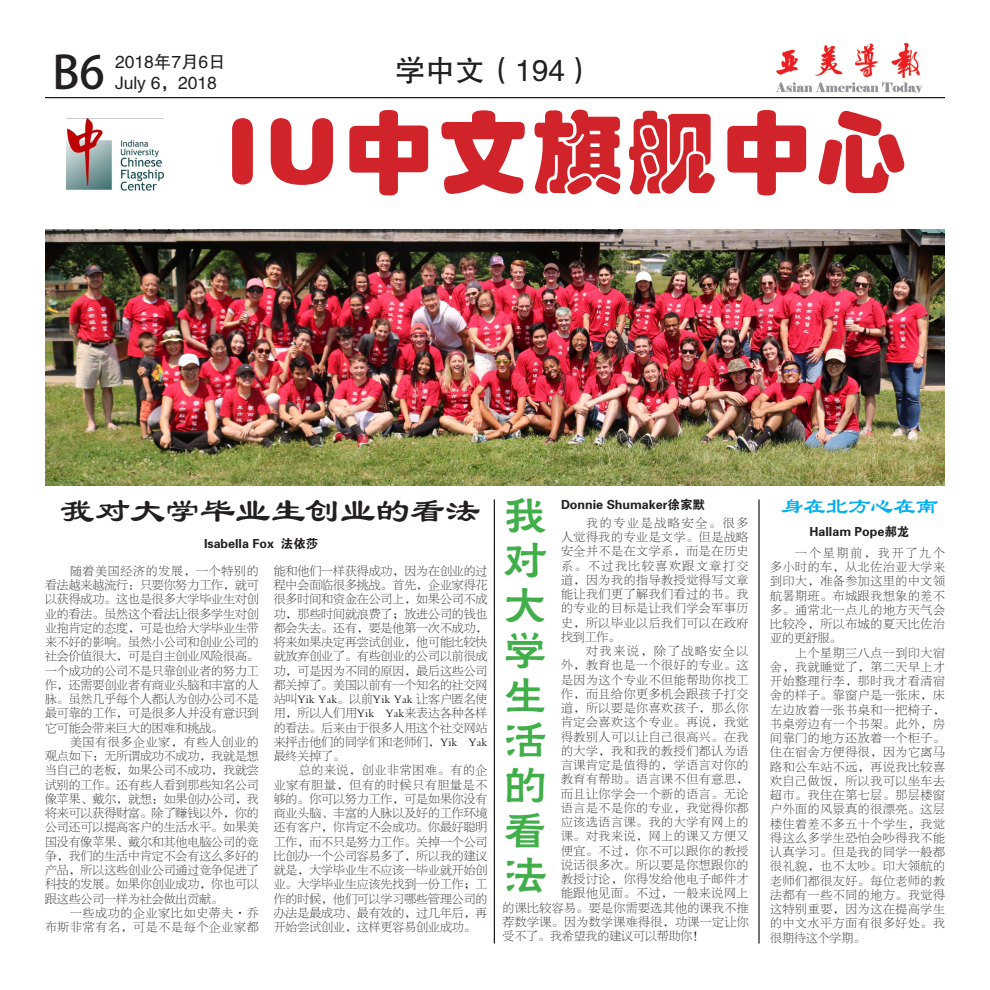
<style>
.page{position:relative;width:990px;height:990px;background:#fff}
.page>*{position:absolute;margin:0;border:0;box-sizing:border-box;transform-origin:0 0}
.t1{font:90px "FZHPJW GB1 0";letter-spacing:.05em;color:#d1232a}
.t2{font:45px/45px "FZHLJW GB1 0";color:#40ae49;text-align:justify}
.t3{font:45px "Adobe Heiti Std";color:#231f20}
.t4{font:35px "FZLSJW GB1 0";color:#231f20}
.t5{font:30px "FZHTJW GB1 0";color:#231f20}
.t6{font:22.5px "FZLSJW GB1 0";color:#00aeef}
.t7{font:17.5px "FZHTFW GB1 0";color:#231f20}
.t8{font:12.5px "FZDHTJW GB1 0";color:#231f20}
.t9{font:11.88px/14.2px "FZBSJW GB1 0";letter-spacing:.055em;color:#231f20;text-align:justify}
.t10{font:11.88px "FZBSJW GB1 0";color:#231f20}
.t11{font:11.88px "FZBSJW GB1 0";letter-spacing:.155em;color:#231f20}
</style>
<div class="page">
<hr style="left:45px;top:97px;width:900px;height:1px;background:#231f20">
<img style="left:775px;top:44px;width:148px;height:48px">
<img style="left:67px;top:118px;width:97px;height:73px">
<img style="left:45px;top:229px;width:900px;height:257px">
<hr style="left:758px;top:500px;width:2px;height:444px;background:#231f20">
<hr style="left:494px;top:500px;width:1px;height:444px;background:#231f20">
<p class="t3" style="left:53px;top:46px;width:54px">B6</p>
<p class="t7" style="left:115px;top:53px;width:112px">2018年7月6日</p>
<p class="t7" style="left:115px;top:74px;width:103px">July 6，2018</p>
<p class="t5" style="left:395px;top:54px;width:201px">学中文（194）</p>
<p class="t1" style="left:225px;top:104px;width:682px">IU中文旗舰中心</p>
<p class="t4" style="left:60px;top:493px;width:421px">我对大学毕业生创业的看法</p>
<p class="t8" style="left:204px;top:537px;width:116px">Isabella Fox 法依莎</p>
<p class="t9" style="left:45px;top:564px;width:215px;text-indent:25px">随着美国经济的发展，一个特别的看法越来越流行：只要你努力工作，就可以获得成功。这也是很多大学毕业生对创业的看法。虽然这个看法让很多学生对创业抱肯定的态度，可是也给大学毕业生带来不好的影响。虽然小公司和创业公司的社会价值很大，可是自主创业风险很高。一个成功的公司不是只靠创业者的努力工作，还需要创业者有商业头脑和丰富的人脉。虽然几乎每个人都认为创办公司不是最可靠的工作，可是很多人并没有意识到它可能会带来巨大的困难和挑战。</p>
<p class="t9" style="left:45px;top:735px;width:215px;text-indent:25px">美国有很多企业家，有些人创业的观点如下：无所谓成功不成功，我就是想当自己的老板，如果公司不成功，我就尝试别的工作。还有些人看到那些知名公司像苹果、戴尔，就想：如果创办公司，我将来可以获得财富。除了赚钱以外，你的公司还可以提高客户的生活水平。如果美国没有像苹果、戴尔和其他电脑公司的竞争，我们的生活中肯定不会有这么多好的产品，所以这些创业公司通过竞争促进了科技的发展。如果你创业成功，你也可以跟这些公司一样为社会做出贡献。</p>
<p class="t9" style="left:45px;top:906px;width:215px;text-align:right">一些成功的企业家比如史蒂夫·乔<br>布斯非常有名，可是不是每个企业家都</p>
<p class="t9" style="left:274px;top:564px;width:215px">能和他们一样获得成功，因为在创业的过程中会面临很多挑战。首先，企业家得花很多时间和资金在公司上，如果公司不成功，那些时间就浪费了；放进公司的钱也都会失去。还有，要是他第一次不成功，将来如果决定再尝试创业，他可能比较快就放弃创业了。有些创业的公司以前很成功，可是因为不同的原因，最后这些公司都关掉了。美国以前有一个知名的社交网站叫Yik Yak。以前Yik Yak 让客户匿名使用，所以人们用Yik Yak来表达各种各样的看法。后来由于很多人用这个社交网站来抨击他们的同学们和老师们，Yik Yak最终关掉了。</p>
<p class="t9" style="left:274px;top:764px;width:215px;text-indent:25px">总的来说，创业非常困难。有的企业家有胆量，但有的时候只有胆量是不够的。你可以努力工作，可是如果你没有商业头脑、丰富的人脉以及好的工作环境还有客户，你肯定不会成功。你最好聪明工作，而不只是努力工作。关掉一个公司比创办一个公司容易多了，所以我的建议就是，大学毕业生不应该一毕业就开始创业。大学毕业生应该先找到一份工作；工作的时候，他们可以学习哪些管理公司的办法是最成功、最有效的，过几年后，再开始尝试创业，这样更容易创业成功。</p>
<p class="t2" style="left:502px;top:494px;width:46px">我对大学生活的看法</p>
<p class="t8" style="left:561px;top:497px;width:146px">Donnie Shumaker徐家默</p>
<p class="t9" style="left:561px;top:516px;width:189px;text-indent:25px">我的专业是战略安全。很多人觉得我的专业是文学。但是战略安全并不是在文学系，而是在历史系。不过我比较喜欢跟文章打交道，因为我的指导教授觉得写文章能让我们更了解我们看过的书。我的专业的目标是让我们学会军事历史，所以毕业以后我们可以在政府找到工作。</p>
<p class="t11" style="left:586px;top:645px;width:164px">对我来说，除了战略安全以</p>
<p class="t9" style="left:561px;top:659px;width:189px">外，教育也是一个很好的专业。这</p>
<p class="t9" style="left:561px;top:673px;width:189px">是因为这个专业不但能帮助你找工</p>
<p class="t9" style="left:561px;top:687px;width:189px">作，而且给你更多机会跟孩子打交</p>
<p class="t9" style="left:561px;top:701px;width:189px">道，所以要是你喜欢孩子，那么你</p>
<p class="t9" style="left:561px;top:716px;width:189px">肯定会喜欢这个专业。再说，我觉</p>
<p class="t9" style="left:561px;top:730px;width:189px">得教别人可以让自己很高兴。在我</p>
<p class="t9" style="left:561px;top:744px;width:189px">的大学，我和我的教授们都认为语</p>
<p class="t9" style="left:561px;top:758px;width:189px">言课肯定是值得的，学语言对你的</p>
<p class="t9" style="left:561px;top:773px;width:189px">教育有帮助。语言课不但有意思，</p>
<p class="t9" style="left:561px;top:787px;width:189px">而且让你学会一个新的语言。无论</p>
<p class="t9" style="left:561px;top:801px;width:189px">语言是不是你的专业，我觉得你都</p>
<p class="t9" style="left:561px;top:815px;width:189px">应该选语言课。我的大学有网上的</p>
<p class="t9" style="left:561px;top:830px;width:189px">课。对我来说，网上的课又方便又</p>
<p class="t9" style="left:561px;top:844px;width:189px">便宜。不过，你不可以跟你的教授</p>
<p class="t9" style="left:561px;top:858px;width:189px">说话很多次。所以要是你想跟你的</p>
<p class="t9" style="left:561px;top:872px;width:189px">教授讨论，你得发给他电子邮件才</p>
<p class="t9" style="left:561px;top:887px;width:189px">能跟他见面。不过，一般来说网上</p>
<p class="t9" style="left:502px;top:901px;width:248px">的课比较容易。要是你需要选其他的课我不推</p>
<p class="t9" style="left:502px;top:915px;width:248px">荐数学课。因为数学课难得很，功课一定让你</p>
<p class="t10" style="left:502px;top:930px;width:203px">受不了。我希望我的建议可以帮助你！</p>
<p class="t6" style="left:781px;top:494px;width:159px">身在北方心在南</p>
<p class="t8" style="left:810px;top:525px;width:101px">Hallam Pope郝龙</p>
<p class="t9" style="left:770px;top:546px;width:176px;text-indent:25px">一个星期前，我开了九个多小时的车，从北佐治亚大学来到印大，准备参加这里的中文领航暑期班。布城跟我想象的差不多。通常北一点儿的地方天气会比较冷，所以布城的夏天比佐治亚的更舒服。</p>
<p class="t9" style="left:770px;top:646px;width:176px;text-indent:25px">上个星期三八点一到印大宿舍，我就睡觉了，第二天早上才开始整理行李，那时我才看清宿舍的样子。靠窗户是一张床，床左边放着一张书桌和一把椅子，书桌旁边有一个书架。此外，房间靠门的地方还放着一个柜子。住在宿舍方便得很，因为它离马路和公车站不远，再说我比较喜欢自己做饭，所以我可以坐车去超市。我住在第七层。那层楼窗户外面的风景真的很漂亮。这层楼住着差不多五十个学生，我觉得这么多学生恐怕会吵得我不能认真学习。但是我的同学一般都很礼貌，也不太吵。印大领航的老师们都很友好。每位老师的教法都有一些不同的地方。我觉得这特别重要，因为这在提高学生的中文水平方面有很多好处。我很期待这个学期。</p>
</div>
